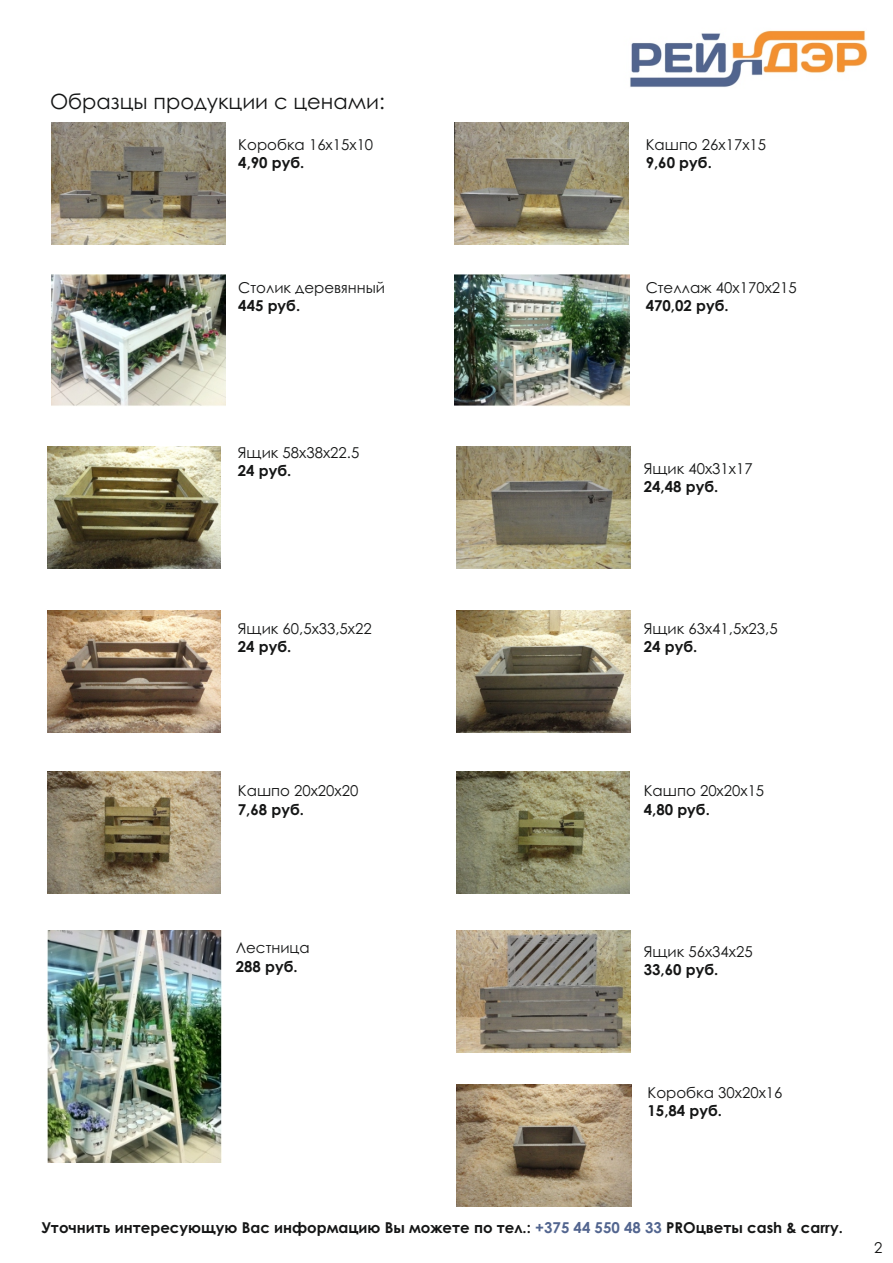
<style>
.page{position:relative;width:893px;height:1263px;background:#fff}
.page>*{position:absolute;margin:0;border:0;box-sizing:border-box;transform-origin:0 0}
.t1{font:21px "Century Gothic";color:#151616}
.t2{font:15px "Century Gothic";color:#151616}
.t3{font:700 15px "Century Gothic";color:#151616}
.s1{color:#52658f}
</style>
<div class="page">
<img style="left:630px;top:30px;width:237px;height:57px">
<img style="left:51px;top:122px;width:175px;height:122px">
<img style="left:455px;top:122px;width:173px;height:122px">
<img style="left:51px;top:274px;width:175px;height:132px">
<img style="left:455px;top:274px;width:174px;height:132px">
<img style="left:47px;top:930px;width:174px;height:233px">
<img style="left:457px;top:447px;width:173px;height:122px">
<img style="left:457px;top:611px;width:173px;height:122px">
<img style="left:457px;top:772px;width:173px;height:122px">
<img style="left:457px;top:930px;width:173px;height:122px">
<img style="left:47px;top:447px;width:173px;height:122px">
<img style="left:47px;top:611px;width:173px;height:122px">
<img style="left:47px;top:772px;width:173px;height:122px">
<img style="left:457px;top:1085px;width:174px;height:122px">
<h1 class="t1" style="left:50px;top:93px;width:336px">Образцы продукции с ценами:</h1>
<p class="t2" style="left:238px;top:138px;width:136px">Коробка 16х15х10</p>
<p class="t3" style="left:238px;top:157px;width:68px">4,90 руб.</p>
<p class="t2" style="left:238px;top:282px;width:148px">Столик деревянный</p>
<p class="t3" style="left:238px;top:300px;width:63px">445 руб.</p>
<p class="t2" style="left:646px;top:138px;width:122px">Кашпо 26х17х15</p>
<p class="t3" style="left:646px;top:157px;width:68px">9,60 руб.</p>
<p class="t2" style="left:646px;top:282px;width:153px">Стеллаж 40х170х215</p>
<p class="t3" style="left:646px;top:300px;width:84px">470,02 руб.</p>
<p class="t2" style="left:238px;top:446px;width:123px">Ящик 58х38х22.5</p>
<p class="t3" style="left:238px;top:465px;width:55px">24 руб.</p>
<p class="t2" style="left:238px;top:623px;width:135px">Ящик 60,5х33,5х22</p>
<p class="t3" style="left:238px;top:641px;width:55px">24 руб.</p>
<p class="t2" style="left:644px;top:463px;width:110px">Ящик 40х31х17</p>
<p class="t3" style="left:644px;top:481px;width:76px">24,48 руб.</p>
<p class="t2" style="left:644px;top:623px;width:135px">Ящик 63х41,5х23,5</p>
<p class="t3" style="left:644px;top:641px;width:55px">24 руб.</p>
<p class="t2" style="left:238px;top:785px;width:122px">Кашпо 20х20х20</p>
<p class="t3" style="left:238px;top:803px;width:68px">7,68 руб.</p>
<p class="t2" style="left:644px;top:785px;width:122px">Кашпо 20х20х15</p>
<p class="t3" style="left:644px;top:803px;width:68px">4,80 руб.</p>
<p class="t2" style="left:236px;top:942px;width:75px">Лестница</p>
<p class="t3" style="left:236px;top:960px;width:63px">288 руб.</p>
<p class="t2" style="left:644px;top:945px;width:110px">Ящик 56х34х25</p>
<p class="t3" style="left:644px;top:964px;width:76px">33,60 руб.</p>
<p class="t2" style="left:647px;top:1087px;width:136px">Коробка 30х20х16</p>
<p class="t3" style="left:647px;top:1105px;width:76px">15,84 руб.</p>
<p class="t3" style="left:41px;top:1222px;width:803px">Уточнить интересующую Вас информацию Вы можете по тел.: <span class="s1">+375 44 550 48 33</span> PROцветы cash &amp; carry.</p>
<p class="t2" style="left:874px;top:1241px;width:10px">2</p>
</div>
